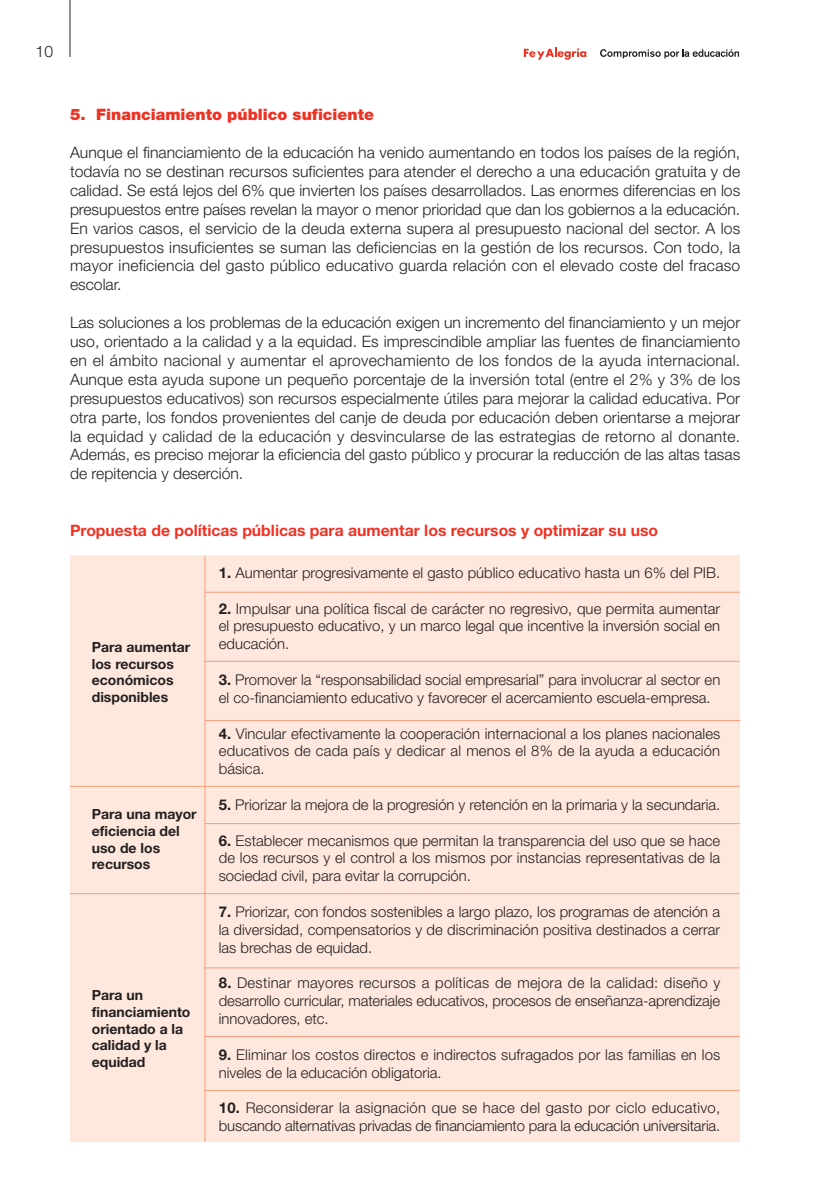
<style>
.page{position:relative;width:832px;height:1190px;background:#fff}
.page>*{position:absolute;margin:0;border:0;box-sizing:border-box;transform-origin:0 0}
.t1{font:300 15.75px/18.9px "Helvetica Neue";color:#231f20;text-align:justify}
.t2{font:700 15.75px "Helvetica Neue";color:#ee3224}
.t3{font:900 15.75px "Helvetica Neue";color:#ee3224}
.t4{font:300 14.88px/17.8px "Helvetica Neue";color:#231f20;text-align:justify}
.t5{font:700 14px/16.8px "Helvetica Neue";color:#231f20}
.s1{font-weight:700}
</style>
<div class="page">
<div style="left:71px;top:555px;width:669px;height:587px;background:#fee8dd"></div>
<hr style="left:204px;top:556px;width:1px;height:586px;background:#f79b7b">
<hr style="left:205px;top:720px;width:535px;height:1px;background:#f79b7b">
<hr style="left:204px;top:661px;width:536px;height:1px;background:#f79b7b">
<hr style="left:204px;top:823px;width:536px;height:1px;background:#f79b7b">
<hr style="left:70px;top:786px;width:669px;height:1px;background:#f79b7b">
<hr style="left:70px;top:893px;width:669px;height:1px;background:#f79b7b">
<hr style="left:204px;top:967px;width:536px;height:1px;background:#f79b7b">
<hr style="left:204px;top:1036px;width:536px;height:1px;background:#f79b7b">
<hr style="left:204px;top:1090px;width:536px;height:1px;background:#f79b7b">
<hr style="left:204px;top:592px;width:536px;height:1px;background:#f79b7b">
<hr style="left:70px;top:0;width:1px;height:57px;background:#231f20">
<svg style="left:600px;top:49px;width:139px;height:9px"></svg>
<svg style="left:524px;top:48px;width:62px;height:12px"></svg>
<p class="t1" style="left:36px;top:43px;width:19px">10</p>
<p class="t3" style="left:70px;top:109px;width:306px">5. Financiamiento público suficiente</p>
<p class="t1" style="left:70px;top:144px;width:672px">Aunque el financiamiento de la educación ha venido aumentando en todos los países de la región, todavía no se destinan recursos suficientes para atender el derecho a una educación gratuita y de calidad. Se está lejos del 6% que invierten los países desarrollados. Las enormes diferencias en los presupuestos entre países revelan la mayor o menor prioridad que dan los gobiernos a la educación.<br>En varios casos, el servicio de la deuda externa supera al presupuesto nacional del sector. A los presupuestos insuficientes se suman las deficiencias en la gestión de los recursos. Con todo, la mayor ineficiencia del gasto público educativo guarda relación con el elevado coste del fracaso escolar.</p>
<p class="t1" style="left:70px;top:315px;width:672px">Las soluciones a los problemas de la educación exigen un incremento del financiamiento y un mejor uso, orientado a la calidad y a la equidad. Es imprescindible ampliar las fuentes de financiamiento en el ámbito nacional y aumentar el aprovechamiento de los fondos de la ayuda internacional.<br>Aunque esta ayuda supone un pequeño porcentaje de la inversión total (entre el 2% y 3% de los presupuestos educativos) son recursos especialmente útiles para mejorar la calidad educativa. Por otra parte, los fondos provenientes del canje de deuda por educación deben orientarse a mejorar la equidad y calidad de la educación y desvincularse de las estrategias de retorno al donante.<br>Además, es preciso mejorar la eficiencia del gasto público y procurar la reducción de las altas tasas de repitencia y deserción.</p>
<p class="t2" style="left:70px;top:525px;width:590px">Propuesta de políticas públicas para aumentar los recursos y optimizar su uso</p>
<p class="t4" style="left:219px;top:565px;width:503px"><span class="s1">1.</span> Aumentar progresivamente el gasto público educativo hasta un 6% del PIB.</p>
<p class="t4" style="left:219px;top:601px;width:503px"><span class="s1">2.</span> Impulsar una política fiscal de carácter no regresivo, que permita aumentar el presupuesto educativo, y un marco legal que incentive la inversión social en educación.</p>
<p class="t4" style="left:219px;top:672px;width:503px"><span class="s1">3.</span> Promover la “responsabilidad social empresarial” para involucrar al sector en el co-financiamiento educativo y favorecer el acercamiento escuela-empresa.</p>
<p class="t4" style="left:219px;top:726px;width:503px"><span class="s1">4.</span> Vincular efectivamente la cooperación internacional a los planes nacionales educativos de cada país y dedicar al menos el 8% de la ayuda a educación básica.</p>
<p class="t4" style="left:219px;top:797px;width:503px"><span class="s1">5.</span> Priorizar la mejora de la progresión y retención en la primaria y la secundaria.</p>
<p class="t4" style="left:219px;top:833px;width:503px"><span class="s1">6.</span> Establecer mecanismos que permitan la transparencia del uso que se hace de los recursos y el control a los mismos por instancias representativas de la sociedad civil, para evitar la corrupción.</p>
<p class="t4" style="left:219px;top:904px;width:503px"><span class="s1">7.</span> Priorizar, con fondos sostenibles a largo plazo, los programas de atención a la diversidad, compensatorios y de discriminación positiva destinados a cerrar las brechas de equidad.</p>
<p class="t4" style="left:219px;top:975px;width:503px"><span class="s1">8.</span> Destinar mayores recursos a políticas de mejora de la calidad: diseño y desarrollo curricular, materiales educativos, procesos de enseñanza-aprendizaje innovadores, etc.</p>
<p class="t4" style="left:219px;top:1047px;width:503px"><span class="s1">9.</span> Eliminar los costos directos e indirectos sufragados por las familias en los niveles de la educación obligatoria.</p>
<p class="t4" style="left:219px;top:1100px;width:503px"><span class="s1">10.</span> Reconsiderar la asignación que se hace del gasto por ciclo educativo, buscando alternativas privadas de financiamiento para la educación universitaria.</p>
<p class="t5" style="left:92px;top:640px;width:100px">Para aumentar los recursos económicos disponibles</p>
<p class="t5" style="left:92px;top:807px;width:106px">Para una mayor eficiencia del uso de los recursos</p>
<p class="t5" style="left:92px;top:988px;width:100px">Para un financiamiento orientado a la calidad y la equidad</p>
</div>
